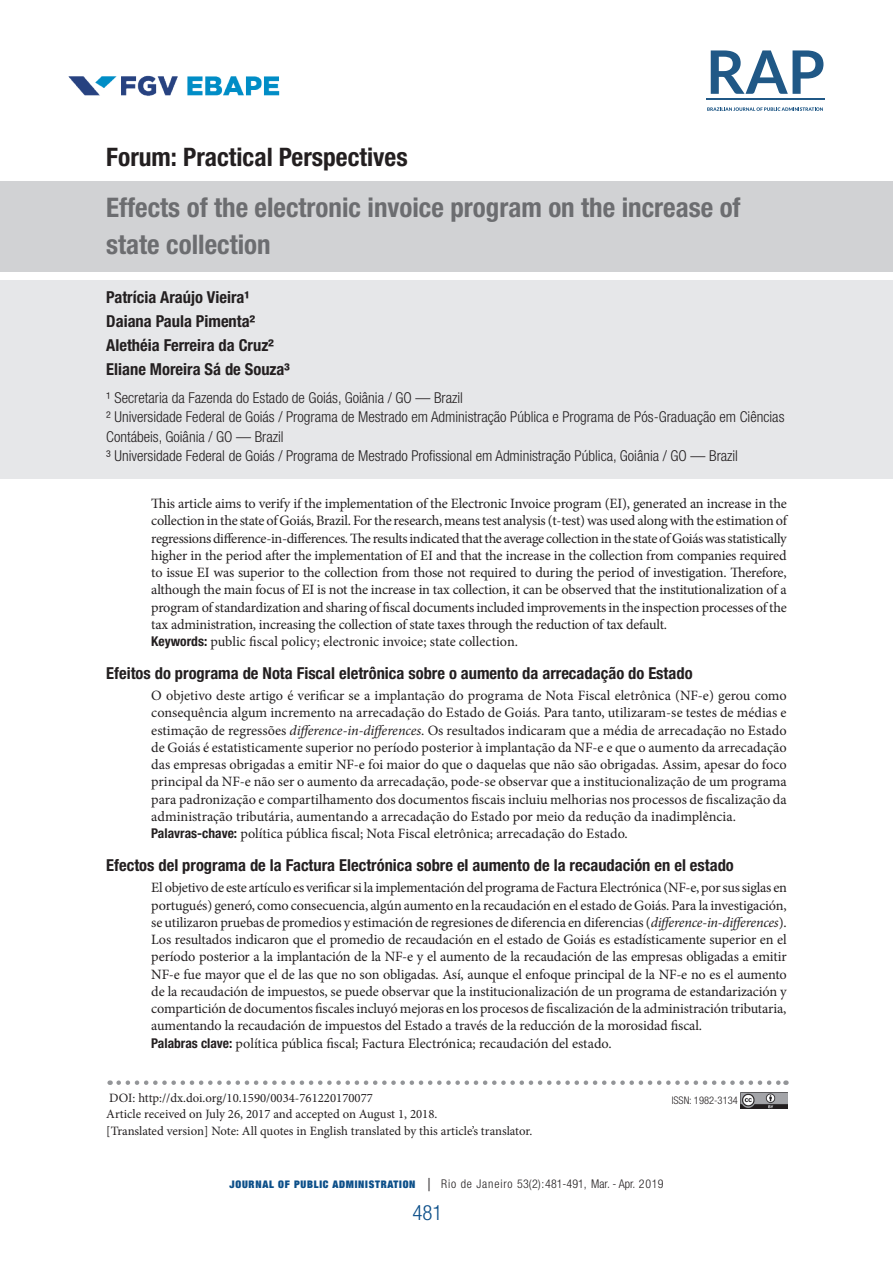
<style>
.page{position:relative;width:893px;height:1263px;background:#fff}
.page>*{position:absolute;margin:0;border:0;box-sizing:border-box;transform-origin:0 0}
.titulo{font:700 condensed 27px/37.5px "Helvetica Neue LT Std";color:#6c6d70}
.titulo-2{font:700 condensed 25.5px "Helvetica Neue LT Std";color:#231f20}
.t1{font:300 condensed 21px "Helvetica Neue LT Std";color:#0c4f89}
.SUB_ABERT{font:700 condensed 16.5px "Helvetica Neue LT Std";color:#231f20}
.autor_1{font:700 condensed 16.5px "Helvetica Neue LT Std";color:#231f20}
.autor_2{font:300 condensed 15px/19.5px "Helvetica Neue LT Std";color:#231f20}
.ABERTURA{font:14.25px/17.2px "Minion Pro";letter-spacing:-.005em;color:#231f20;text-align:justify}
.nota_DOI{font:12.75px "Minion Pro";color:#231f20}
.t2{font:300 condensed 12px "Helvetica Neue LT Std";letter-spacing:.07em;color:#231f20}
.autor_2-2{font:300 condensed 10.5px "Helvetica Neue LT Std";color:#231f20}
.s1{font-family:"Helvetica Neue LT Std";font-weight:700;font-stretch:condensed;font-size:13.5px}
.s2{font-style:italic}
.s3{font-family:"Helvetica Neue";font-weight:900;font-stretch:expanded;font-size:10.5px;color:#0c4f89}
.s4{font-size:18px}
</style>
<div class="page">
<img style="left:68px;top:75px;width:212px;height:21px">
<svg style="left:707px;top:107px;width:116px;height:4px"></svg>
<hr style="left:706px;top:98px;width:119px;height:2px;background:#205886">
<svg style="left:711px;top:50px;width:112px;height:44px"></svg>
<div style="left:1px;top:181px;width:892px;height:91px;background:#d1d2d4"></div>
<div style="left:1px;top:280px;width:892px;height:198px;background:#e6e7e9"></div>
<svg style="left:119px;top:1080px;width:667px;height:5px"></svg>
<img style="left:740px;top:1092px;width:47px;height:16px">
<p class="titulo-2" style="left:106px;top:142px;width:303px">Forum: Practical Perspectives</p>
<p class="titulo" style="left:106px;top:188px;width:636px">Effects of the electronic invoice program on the increase of state collection</p>
<p class="autor_1" style="left:106px;top:287px;width:145px">Patrícia Araújo Vieira¹</p>
<p class="autor_1" style="left:106px;top:311px;width:150px">Daiana Paula Pimenta²</p>
<p class="autor_1" style="left:106px;top:335px;width:169px">Alethéia Ferreira da Cruz²</p>
<p class="autor_1" style="left:106px;top:359px;width:185px">Eliane Moreira Sá de Souza³</p>
<p class="autor_2" style="left:106px;top:387px;width:358px">¹ Secretaria da Fazenda do Estado de Goiás, Goiânia / GO — Brazil</p>
<p class="autor_2" style="left:106px;top:407px;width:680px">² Universidade Federal de Goiás / Programa de Mestrado em Administração Pública e Programa de Pós-Graduação em Ciências<br>Contábeis, Goiânia / GO — Brazil</p>
<p class="autor_2" style="left:106px;top:446px;width:633px">³ Universidade Federal de Goiás / Programa de Mestrado Profissional em Administração Pública, Goiânia / GO — Brazil</p>
<p class="ABERTURA" style="left:151px;top:495px;width:637px">This article aims to verify if the implementation of the Electronic Invoice program (EI), generated an increase in the collection in the state of Goiás, Brazil. For the research, means test analysis (t-test) was used along with the estimation of regressions difference-in-differences. The results indicated that the average collection in the state of Goiás was statistically higher in the period after the implementation of EI and that the increase in the collection from companies required to issue EI was superior to the collection from those not required to during the period of investigation. Therefore, although the main focus of EI is not the increase in tax collection, it can be observed that the institutionalization of a program of standardization and sharing of fiscal documents included improvements in the inspection processes of the tax administration, increasing the collection of state taxes through the reduction of tax default.</p>
<p class="ABERTURA" style="left:151px;top:633px;width:368px"><span class="s1">Keywords:</span> public fiscal policy; electronic invoice; state collection.</p>
<p class="SUB_ABERT" style="left:106px;top:663px;width:588px">Efeitos do programa de Nota Fiscal eletrônica sobre o aumento da arrecadação do Estado</p>
<p class="ABERTURA" style="left:151px;top:687px;width:637px">O objetivo deste artigo é verificar se a implantação do programa de Nota Fiscal eletrônica (NF-e) gerou como consequência algum incremento na arrecadação do Estado de Goiás. Para tanto, utilizaram-se testes de médias e estimação de regressões <span class="s2">difference-in-differences</span>. Os resultados indicaram que a média de arrecadação no Estado de Goiás é estatisticamente superior no período posterior à implantação da NF-e e que o aumento da arrecadação das empresas obrigadas a emitir NF-e foi maior do que o daquelas que não são obrigadas. Assim, apesar do foco principal da NF-e não ser o aumento da arrecadação, pode-se observar que a institucionalização de um programa para padronização e compartilhamento dos documentos fiscais incluiu melhorias nos processos de fiscalização da administração tributária, aumentando a arrecadação do Estado por meio da redução da inadimplência.</p>
<p class="ABERTURA" style="left:151px;top:825px;width:478px"><span class="s1">Palavras-chave:</span> política pública fiscal; Nota Fiscal eletrônica; arrecadação do Estado.</p>
<p class="SUB_ABERT" style="left:106px;top:855px;width:629px">Efectos del programa de la Factura Electrónica sobre el aumento de la recaudación en el estado</p>
<p class="ABERTURA" style="left:151px;top:879px;width:637px">El objetivo de este artículo es verificar si la implementación del programa de Factura Electrónica (NF-e, por sus siglas en portugués) generó, como consecuencia, algún aumento en la recaudación en el estado de Goiás. Para la investigación, se utilizaron pruebas de promedios y estimación de regresiones de diferencia en diferencias (<span class="s2">difference-in-differences</span>).<br>Los resultados indicaron que el promedio de recaudación en el estado de Goiás es estadísticamente superior en el período posterior a la implantación de la NF-e y el aumento de la recaudación de las empresas obligadas a emitir NF-e fue mayor que el de las que no son obligadas. Así, aunque el enfoque principal de la NF-e no es el aumento de la recaudación de impuestos, se puede observar que la institucionalización de un programa de estandarización y compartición de documentos fiscales incluyó mejoras en los procesos de fiscalización de la administración tributaria, aumentando la recaudación de impuestos del Estado a través de la reducción de la morosidad fiscal.</p>
<p class="ABERTURA" style="left:151px;top:1034px;width:462px"><span class="s1">Palabras clave:</span> política pública fiscal; Factura Electrónica; recaudación del estado.</p>
<p class="nota_DOI" style="left:109px;top:1089px;width:265px">DOI: http://dx.doi.org/10.1590/0034-761220170077</p>
<p class="nota_DOI" style="left:106px;top:1106px;width:333px">Article received on July 26, 2017 and accepted on August 1, 2018.</p>
<p class="nota_DOI" style="left:106px;top:1122px;width:427px">[Translated version] Note: All quotes in English translated by this article’s translator.</p>
<p class="autor_2-2" style="left:672px;top:1094px;width:68px">ISSN: 1982-3134</p>
<p class="t2" style="left:229px;top:1176px;width:435px"><span class="s3">JOURNAL OF PUBLIC ADMINISTRATION</span> <span class="s4">|</span> Rio de Janeiro 53(2):481-491, Mar. - Apr. 2019</p>
<p class="t1" style="left:412px;top:1200px;width:32px">481</p>
</div>
